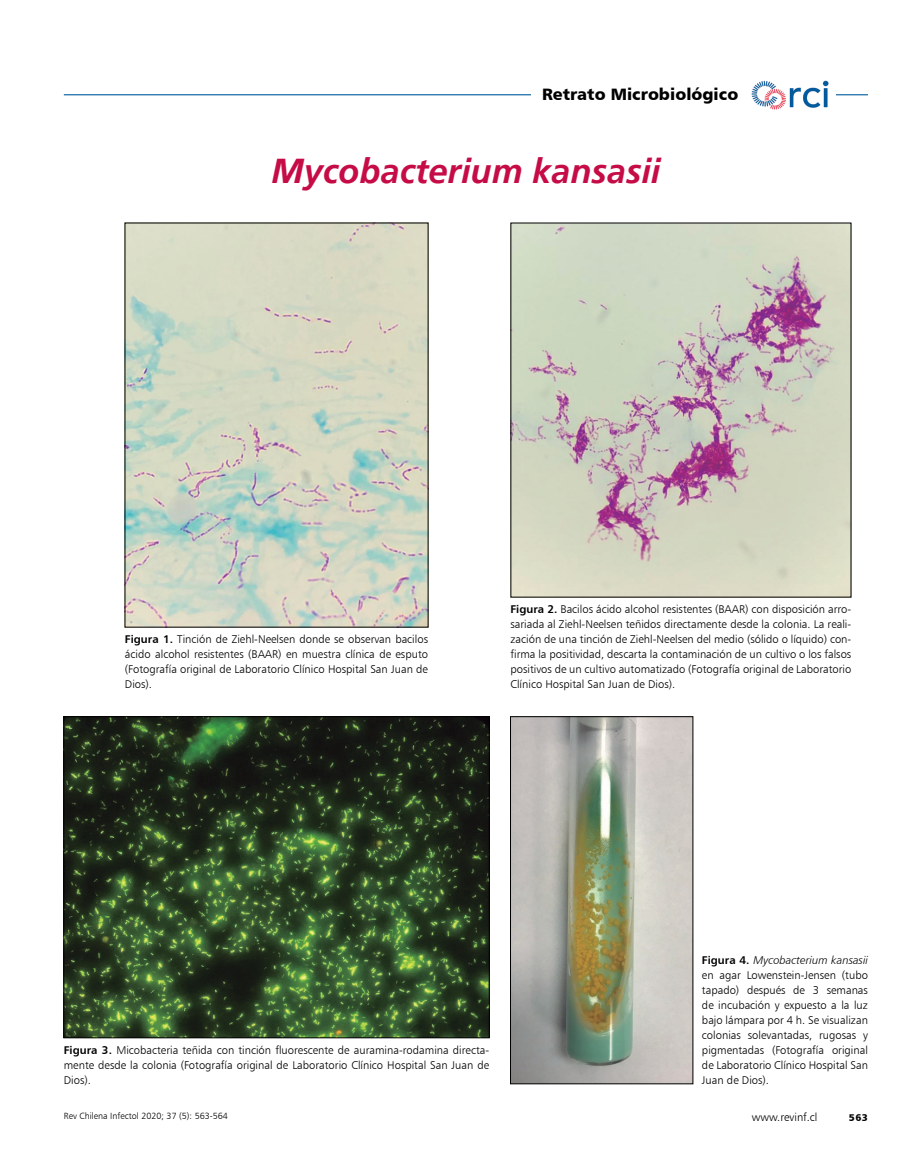
<style>
.page{position:relative;width:919px;height:1170px;background:#fff}
.page>*{position:absolute;margin:0;border:0;box-sizing:border-box;transform-origin:0 0}
.t1{font:italic 700 34.5px "Frutiger LT";color:#c60c46}
.t2{font:16.5px "Humanist 777 BT Black B";color:#000}
.t3{font:11.25px/15px "Humanist 777 BT Light B";color:#000;text-align:justify}
.t4{font:11.25px "Humanist 777 BT Light Italic B";color:#000}
.t5{font:9.75px "Humanist 777 BT Black B";color:#000}
.t6{font:9px "Humanist 777 BT Light B";color:#000}
.s1{font-family:"Humanist 777 BT Bold B"}
</style>
<div class="page">
<hr style="left:64px;top:94px;width:803px;height:1px;background:#005b9d">
<div style="left:744px;top:80px;width:92px;height:30px;background:#fff"></div>
<img style="left:751px;top:80px;width:77px;height:30px">
<div style="left:531px;top:79px;width:218px;height:30px;background:#fff"></div>
<img style="left:65px;top:718px;width:422px;height:318px">
<div style="left:63px;top:716px;width:426px;height:322px;border:1px solid #000"></div>
<img style="left:512px;top:718px;width:179px;height:364px">
<div style="left:510px;top:716px;width:183px;height:368px;border:1px solid #000"></div>
<img style="left:127px;top:224px;width:299px;height:401px">
<img style="left:512px;top:224px;width:337px;height:371px">
<h2 class="t2" style="left:542px;top:84px;width:198px">Retrato Microbiológico</h2>
<h1 class="t1" style="left:271px;top:151px;width:391px">Mycobacterium kansasii</h1>
<p class="t3" style="left:125px;top:631px;width:304px"><span class="s1">Figura 1.</span> Tinción de Ziehl-Neelsen donde se observan bacilos ácido alcohol resistentes (BAAR) en muestra clínica de esputo (Fotografía original de Laboratorio Clínico Hospital San Juan de Dios).</p>
<p class="t3" style="left:510px;top:601px;width:342px"><span class="s1">Figura 2.</span> Bacilos ácido alcohol resistentes (BAAR) con disposición arro&shy;sariada al Ziehl-Neelsen teñidos directamente desde la colonia. La reali&shy;zación de una tinción de Ziehl-Neelsen del medio (sólido o líquido) con&shy;firma la positividad, descarta la contaminación de un cultivo o los falsos positivos de un cultivo automatizado (Fotografía original de Laboratorio Clínico Hospital San Juan de Dios).</p>
<p class="t3" style="left:64px;top:1042px;width:427px"><span class="s1">Figura 3.</span> Micobacteria teñida con tinción fluorescente de auramina-rodamina directa&shy;mente desde la colonia (Fotografía original de Laboratorio Clínico Hospital San Juan de Dios).</p>
<p class="t6" style="left:64px;top:1110px;width:166px">Rev Chilena Infectol 2020; 37 (5): 563-564</p>
<p class="t4" style="left:702px;top:952px;width:167px"><span class="s1">Figura 4.</span> Mycobacterium kansasii</p>
<p class="t3" style="left:702px;top:967px;width:167px">en agar Lowenstein-Jensen (tubo tapado) después de 3 semanas de incubación y expuesto a la luz bajo lámpara por 4 h. Se visualizan colonias solevantadas, rugosas y pigmentadas (Fotografía original de Laboratorio Clínico Hospital San Juan de Dios).</p>
<p class="t3" style="left:752px;top:1109px;width:67px">www.revinf.cl</p>
<p class="t5" style="left:848px;top:1111px;width:20px">563</p>
</div>
